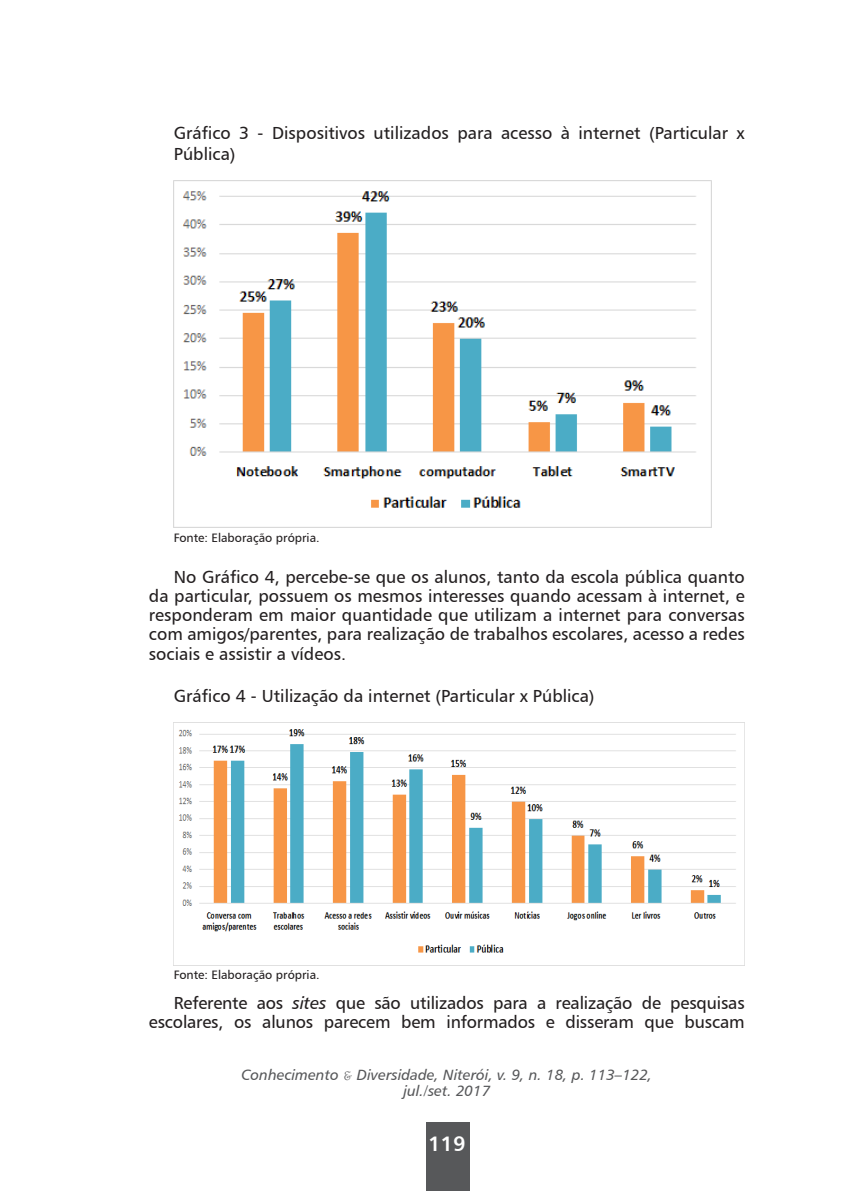
<style>
.page{position:relative;width:844px;height:1191px;background:#fff}
.page>*{position:absolute;margin:0;border:0;box-sizing:border-box;transform-origin:0 0}
.t1{font:21px "Humanist 777 BT Bold B";color:#fff}
.t2{font:17.5px/19.2px "Humanist 777 BT Roman B";color:#231f20}
.t3{font:14.88px/16.6px "Humanist 777 BT Italic B";color:#57585a;text-align:center}
.t4{font:12.25px "Humanist 777 BT Roman B";color:#231f20}
.s1{font-family:"Humanist 777 BT Italic B"}
.s2{font-family:"French Script"}
</style>
<div class="page">
<div style="left:426px;top:1122px;width:43px;height:69px;background:#57585a"></div>
<img style="left:174px;top:180px;width:537px;height:347px">
<img style="left:174px;top:722px;width:570px;height:231px">
<p class="t2" style="left:174px;top:122px;width:572px;line-height:21px">Gráfico 3 - Dispositivos utilizados para acesso à internet (Particular x<br>Pública)</p>
<p class="t4" style="left:174px;top:530px;width:147px">Fonte: Elaboração própria.</p>
<p class="t2" style="left:149px;top:566px;width:597px;text-align:justify;text-indent:25px">No Gráfico 4, percebe-se que os alunos, tanto da escola pública quanto da particular, possuem os mesmos interesses quando acessam à internet, e responderam em maior quantidade que utilizam a internet para conversas com amigos/parentes, para realização de trabalhos escolares, acesso a redes sociais e assistir a vídeos.</p>
<p class="t2" style="left:174px;top:685px;width:422px">Gráfico 4 - Utilização da internet (Particular x Pública)</p>
<p class="t4" style="left:174px;top:967px;width:147px">Fonte: Elaboração própria.</p>
<p class="t2" style="left:149px;top:992px;width:597px;text-align:right">Referente aos <span class="s1">sites</span> que são utilizados para a realização de pesquisas escolares, os alunos parecem bem informados e disseram que buscam</p>
<p class="t3" style="left:241px;top:1065px;width:412px">Conhecimento <span class="s2">&amp;</span> Diversidade, Niterói, v. 9, n. 18, p. 113–122, jul./set. 2017</p>
<p class="t1" style="left:428px;top:1130px;width:39px">119</p>
</div>
